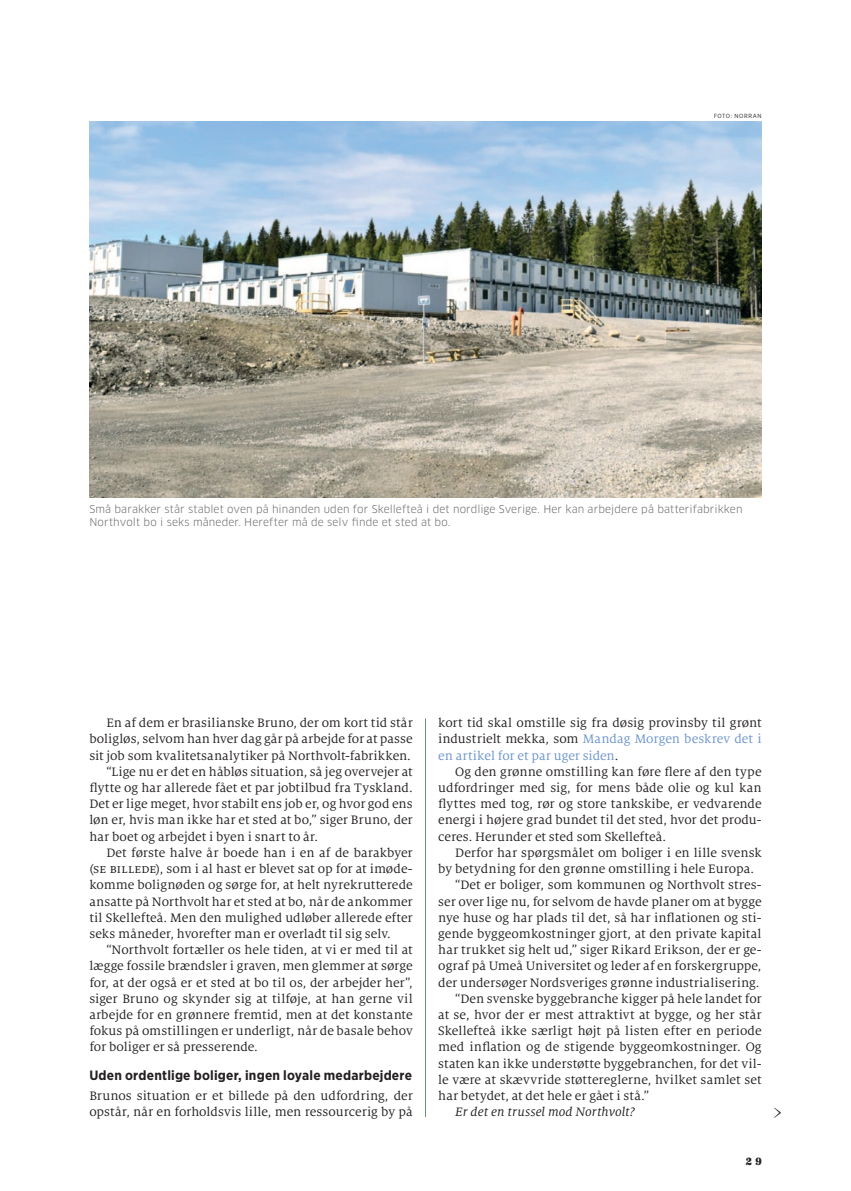
<style>
.page{position:relative;width:851px;height:1191px;background:#fff}
.page>*{position:absolute;margin:0;border:0;box-sizing:border-box;transform-origin:0 0}
.t1{font:100 33px "Eames Century Modern";color:#231f20}
.Brødtekst{font:13.5px/16.2px "Milo Serif OT";color:#231f20;text-align:justify}
.Brødtekst_1_linie{font:13.5px/16.2px "Milo Serif OT";letter-spacing:.005em;color:#231f20}
.Mellemrubrik{font:700 13.5px "Gotham Narrow";letter-spacing:.015em;color:#231f20}
.Brødtekst-2{font:italic 13.5px "Milo Serif OT";color:#231f20}
.t2{font:10.5px/13.5px "Clan OT";letter-spacing:.01em;color:#6c6d70}
.t3{font:800 10.5px "Eames Century Modern";color:#231f20}
.t4{font:6px "Gotham Narrow";letter-spacing:.105em;color:#231f20}
.s1{color:#6b93cc}
</style>
<div class="page">
<hr style="left:425px;top:718px;width:1px;height:398px;background:#639870">
<img style="left:89px;top:121px;width:672px;height:376px">
<p class="t4" style="left:713px;top:112px;width:50px">FOTO: NORRAN</p>
<p class="t2" style="left:89px;top:502px;width:654px">Små barakker står stablet oven på hinanden uden for Skellefteå i det nordlige Sverige. Her kan arbejdere på batterifabrikken<br>Northvolt bo i seks måneder. Herefter må de selv finde et sted at bo.</p>
<p class="Brødtekst" style="left:89px;top:715px;width:325px;text-indent:17px">En af dem er brasilianske Bruno, der om kort tid står boligløs, selvom han hver dag går på arbejde for at passe sit job som kvalitetsanalytiker på Northvolt-fabrikken.</p>
<p class="Brødtekst" style="left:89px;top:764px;width:325px;text-indent:17px">“Lige nu er det en håbløs situation, så jeg overvejer at flytte og har allerede fået et par jobtilbud fra Tyskland.<br>Det er lige meget, hvor stabilt ens job er, og hvor god ens løn er, hvis man ikke har et sted at bo,” siger Bruno, der har boet og arbejdet i byen i snart to år.</p>
<p class="Brødtekst" style="left:89px;top:845px;width:325px;text-indent:17px">Det første halve år boede han i en af de barakbyer (se billede), som i al hast er blevet sat op for at imøde&shy;komme bolignøden og sørge for, at helt nyrekrutterede ansatte på Northvolt har et sted at bo, når de ankommer til Skellefteå. Men den mulighed udløber allerede efter seks måneder, hvorefter man er overladt til sig selv.</p>
<p class="Brødtekst" style="left:89px;top:942px;width:325px;text-indent:17px">“Northvolt fortæller os hele tiden, at vi er med til at lægge fossile brændsler i graven, men glemmer at sørge for, at der også er et sted at bo til os, der arbejder her”, siger Bruno og skynder sig at tilføje, at han gerne vil arbejde for en grønnere fremtid, men at det konstante fokus på omstillingen er underligt, når de basale behov for boliger er så presserende.</p>
<p class="Mellemrubrik" style="left:89px;top:1066px;width:324px">Uden ordentlige boliger, ingen loyale medarbejdere</p>
<p class="Brødtekst_1_linie" style="left:89px;top:1088px;width:325px">Brunos situation er et billede på den udfordring, der opstår, når en forholdsvis lille, men ressourcerig by på</p>
<p class="Brødtekst_1_linie" style="left:438px;top:715px;width:325px;text-align:justify">kort tid skal omstille sig fra døsig provinsby til grønt industrielt mekka, som <span class="s1">Mandag Morgen beskrev det i en artikel for et par uger siden</span>.</p>
<p class="Brødtekst" style="left:438px;top:764px;width:325px;text-indent:17px">Og den grønne omstilling kan føre flere af den type udfordringer med sig, for mens både olie og kul kan flyttes med tog, rør og store tankskibe, er vedvarende energi i højere grad bundet til det sted, hvor det produ&shy;ceres. Herunder et sted som Skellefteå.</p>
<p class="Brødtekst" style="left:438px;top:845px;width:325px;text-indent:17px">Derfor har spørgsmålet om boliger i en lille svensk by betydning for den grønne omstilling i hele Europa.</p>
<p class="Brødtekst" style="left:438px;top:877px;width:325px;text-indent:17px">“Det er boliger, som kommunen og Northvolt stres&shy;ser over lige nu, for selvom de havde planer om at bygge nye huse og har plads til det, så har inflationen og sti&shy;gende byggeomkostninger gjort, at den private kapital har trukket sig helt ud,” siger Rikard Erikson, der er ge&shy;ograf på Umeå Universitet og leder af en forskergruppe, der undersøger Nordsveriges grønne industrialisering.</p>
<p class="Brødtekst" style="left:438px;top:990px;width:325px;text-indent:17px">“Den svenske byggebranche kigger på hele landet for at se, hvor der er mest attraktivt at bygge, og her står Skellefteå ikke særligt højt på listen efter en periode med inflation og de stigende byggeomkostninger. Og staten kan ikke understøtte byggebranchen, for det vil&shy;le være at skævvride støttereglerne, hvilket samlet set har betydet, at det hele er gået i stå.”</p>
<p class="Brødtekst-2" style="left:455px;top:1105px;width:181px">Er det en trussel mod Northvolt?</p>
<p class="t1" style="left:772px;top:1085px;width:12px">›</p>
<p class="t3" style="left:745px;top:1152px;width:17px">2 9</p>
</div>
